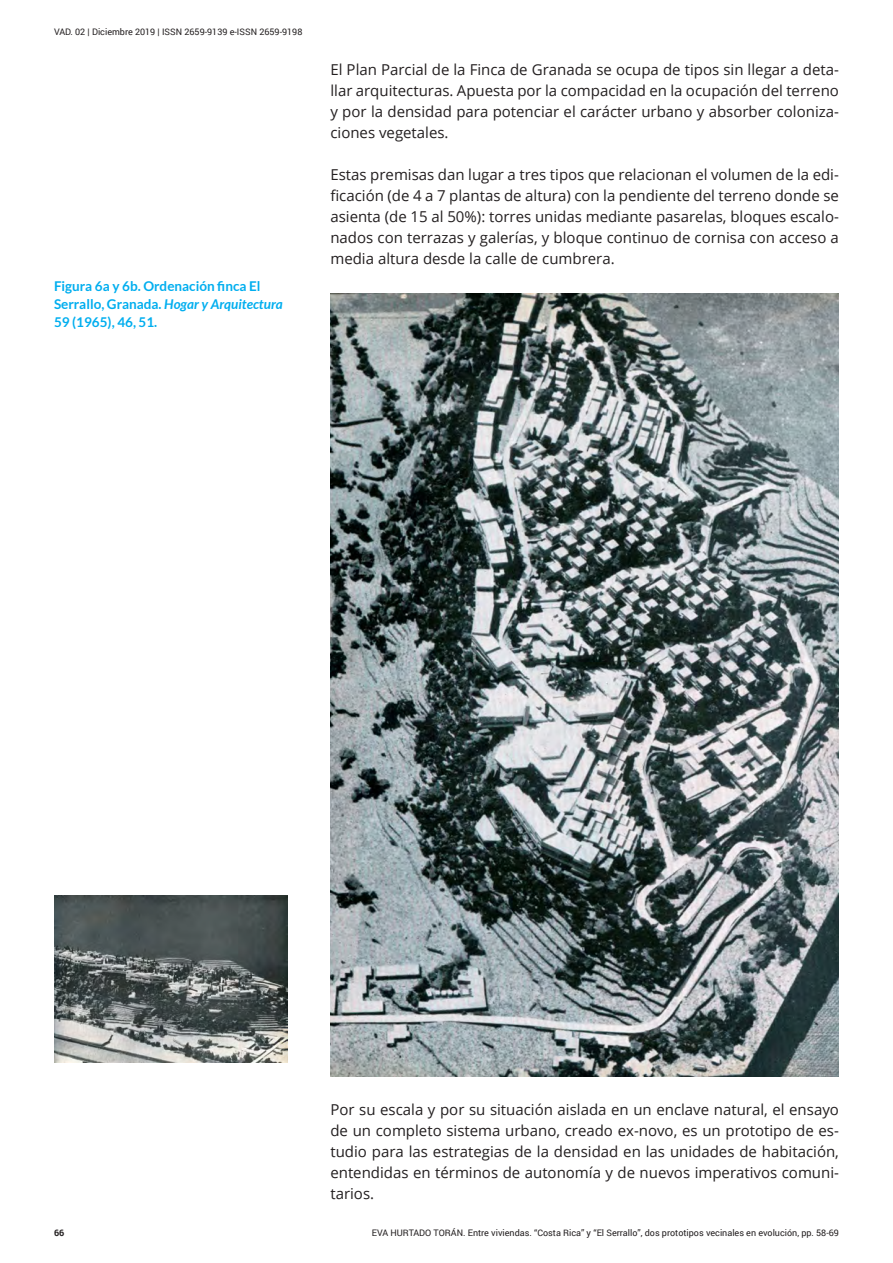
<style>
.page{position:relative;width:893px;height:1263px;background:#fff}
.page>*{position:absolute;margin:0;border:0;box-sizing:border-box;transform-origin:0 0}
.t1{font:15px/21px "Open Sans";color:#231f20;text-align:justify}
.t2{font:700 13.5px/18px "Lato";color:#00aeef}
.t3{font:9px "Roboto";color:#231f20}
.t4{font:700 9px "Roboto";color:#231f20}
.s1{font-style:italic}
</style>
<div class="page">
<img style="left:330px;top:293px;width:509px;height:783px">
<img style="left:54px;top:895px;width:234px;height:168px">
<p class="t3" style="left:54px;top:25px;width:250px">VAD. 02 | Diciembre 2019 | ISSN 2659-9139 e-ISSN 2659-9198</p>
<p class="t2" style="left:54px;top:277px;width:230px">Figura 6a y 6b. Ordenación finca El<br>Serrallo, Granada. <span class="s1">Hogar y Arquitectura<br></span>59 (1965), 46, 51.</p>
<p class="t1" style="left:330px;top:59px;width:510px">El Plan Parcial de la Finca de Granada se ocupa de tipos sin llegar a deta&shy;llar arquitecturas. Apuesta por la compacidad en la ocupación del terreno y por la densidad para potenciar el carácter urbano y absorber coloniza&shy;ciones vegetales.</p>
<p class="t1" style="left:330px;top:164px;width:510px">Estas premisas dan lugar a tres tipos que relacionan el volumen de la edi&shy;ficación (de 4 a 7 plantas de altura) con la pendiente del terreno donde se asienta (de 15 al 50%): torres unidas mediante pasarelas, bloques escalo&shy;nados con terrazas y galerías, y bloque continuo de cornisa con acceso a media altura desde la calle de cumbrera.</p>
<p class="t1" style="left:330px;top:1098px;width:510px">Por su escala y por su situación aislada en un enclave natural, el ensayo de un completo sistema urbano, creado ex-novo, es un prototipo de es&shy;tudio para las estrategias de la densidad en las unidades de habitación, entendidas en términos de autonomía y de nuevos imperativos comuni&shy;tarios.</p>
<p class="t4" style="left:54px;top:1226px;width:12px">66</p>
<p class="t3" style="left:372px;top:1226px;width:469px">EVA HURTADO TORÁN. Entre viviendas. “Costa Rica” y “El Serrallo”, dos prototipos vecinales en evolución, pp. 58-69</p>
</div>
